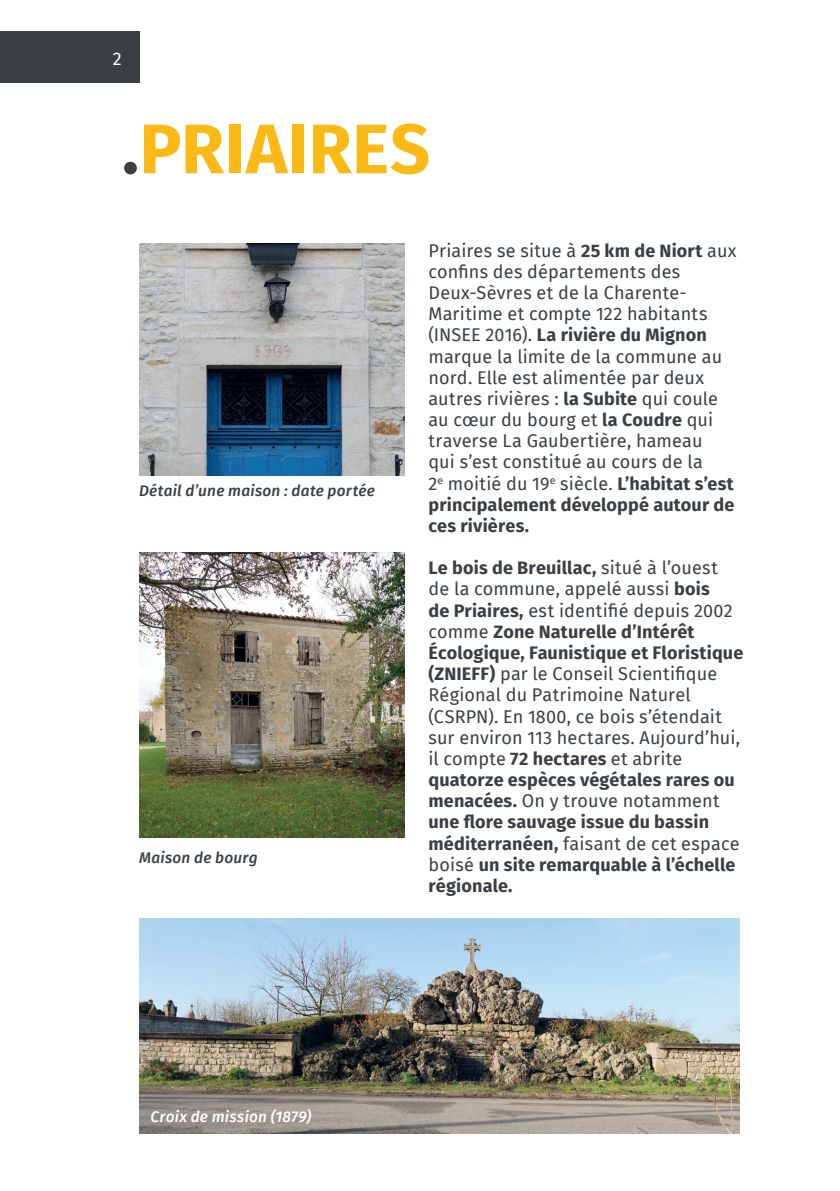
<style>
.page{position:relative;width:840px;height:1191px;background:#fff}
.page>*{position:absolute;margin:0;border:0;box-sizing:border-box;transform-origin:0 0}
.t1{font:700 70px "Fira Sans";letter-spacing:.005em;color:#fcb814}
.t2{font:18px/21.2px "Fira Sans";letter-spacing:.01em;color:#3a3f43}
.t3{font:18px "Fira Sans";color:#fff}
.t4{font:italic 500 15.4px "Fira Sans";letter-spacing:.015em;color:#3a3f43}
.t5{font:italic 500 15.4px "Fira Sans";letter-spacing:.015em;color:#fff}
.s1{color:#3a3f43}
.s2{font-weight:700}
</style>
<div class="page">
<div style="left:0;top:31px;width:139px;height:51px;background:#3a3f43"></div>
<img style="left:139px;top:243px;width:266px;height:232px">
<img style="left:139px;top:553px;width:266px;height:284px">
<img style="left:139px;top:919px;width:599px;height:214px">
<p class="t3" style="left:113px;top:45px;width:10px">2</p>
<h1 class="t1" style="left:122px;top:90px;width:309px"><span class="s1">.</span>PRIAIRES</h1>
<p class="t4" style="left:139px;top:478px;width:237px">Détail d’une maison : date portée</p>
<p class="t4" style="left:139px;top:845px;width:120px">Maison de bourg</p>
<p class="t2" style="left:428px;top:239px;width:309px">Priaires se situe à <span class="s2">25 km de Niort</span> aux confins des départements des<br>Deux-Sèvres et de la Charente-<br>Maritime et compte 122 habitants (INSEE 2016). <span class="s2">La rivière du Mignon </span>marque la limite de la commune au nord. Elle est alimentée par deux autres rivières : <span class="s2">la Subite</span> qui coule au cœur du bourg et <span class="s2">la Coudre</span> qui traverse La Gaubertière, hameau<br>qui s’est constitué au cours de la<br>2<sup>e</sup> moitié du 19<sup>e</sup> siècle. <span class="s2">L’habitat s’est principalement développé autour de ces rivières.</span></p>
<p class="t2" style="left:428px;top:557px;width:316px"><span class="s2">Le bois de Breuillac,</span> situé à l’ouest<br>de la commune, appelé aussi <span class="s2">bois<br>de Priaires,</span> est identifié depuis 2002 comme <span class="s2">Zone Naturelle d’Intérêt Écologique, Faunistique et Floristique (ZNIEFF)</span> par le Conseil Scientifique Régional du Patrimoine Naturel (CSRPN). En 1800, ce bois s’étendait sur environ 113 hectares. Aujourd’hui, il compte <span class="s2">72 hectares</span> et abrite <span class="s2">quatorze espèces végétales rares ou menacées.</span> On y trouve notamment <span class="s2">une flore sauvage issue du bassin méditerranéen,</span> faisant de cet espace boisé <span class="s2">un site remarquable à l’échelle régionale.</span></p>
<p class="t5" style="left:150px;top:1104px;width:162px">Croix de mission (1879)</p>
</div>
